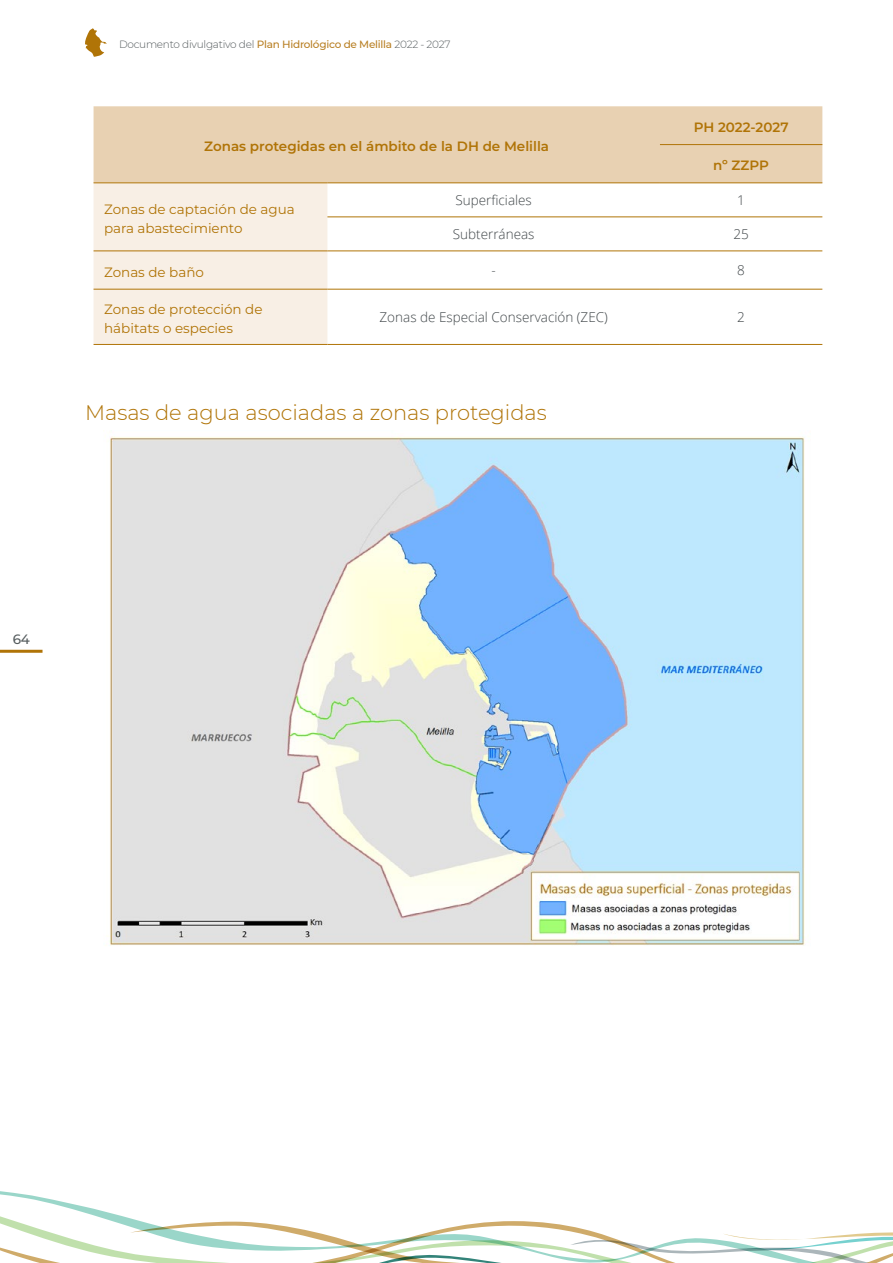
<style>
.page{position:relative;width:893px;height:1263px;background:#fff}
.page>*{position:absolute;margin:0;border:0;box-sizing:border-box;transform-origin:0 0}
.t1{font:300 21px "Montserrat";color:#b07407}
.t2{font:13.5px/18.8px "Montserrat";color:#b07407}
.t3{font:300 13.5px "Open Sans";color:#404649}
.t4{font:600 13.5px "Montserrat";color:#b07407}
.t5{font:500 13.5px "Montserrat";color:#555c5e}
.t6{font:300 10.5px "Montserrat";letter-spacing:-.025em;color:#555c5e}
.s1{font-weight:500;color:#b87f23}
</style>
<div class="page">
<hr style="left:0;top:650px;width:43px;height:3px;background:#b07407">
<svg style="left:0;top:1201px;width:893px;height:62px"></svg>
<svg style="left:85px;top:28px;width:21px;height:29px"></svg>
<div style="left:94px;top:106px;width:728px;height:76px;background:#e8d1b2"></div>
<div style="left:94px;top:183px;width:233px;height:161px;background:#f8efe5"></div>
<hr style="left:660px;top:216px;width:162px;height:1px;background:#b07407">
<hr style="left:327px;top:216px;width:333px;height:1px;background:#b07407">
<hr style="left:327px;top:250px;width:333px;height:1px;background:#b07407">
<hr style="left:660px;top:250px;width:162px;height:1px;background:#b07407">
<hr style="left:94px;top:289px;width:233px;height:1px;background:#b07407">
<hr style="left:660px;top:289px;width:162px;height:1px;background:#b07407">
<hr style="left:94px;top:344px;width:233px;height:1px;background:#b07407">
<hr style="left:327px;top:344px;width:333px;height:1px;background:#b07407">
<hr style="left:660px;top:344px;width:162px;height:1px;background:#b07407">
<hr style="left:660px;top:182px;width:162px;height:1px;background:#b07407">
<hr style="left:94px;top:250px;width:233px;height:1px;background:#b07407">
<hr style="left:327px;top:289px;width:333px;height:1px;background:#b07407">
<hr style="left:660px;top:144px;width:162px;height:1px;background:#b07407">
<hr style="left:94px;top:182px;width:233px;height:1px;background:#b07407">
<hr style="left:327px;top:182px;width:333px;height:1px;background:#b07407">
<img style="left:107px;top:436px;width:698px;height:510px">
<p class="t6" style="left:119px;top:37px;width:333px">Documento divulgativo del <span class="s1">Plan Hidrológico de Melilla</span> 2022 - 2027</p>
<p class="t4" style="left:204px;top:137px;width:346px">Zonas protegidas en el ámbito de la DH de Melilla</p>
<p class="t4" style="left:694px;top:118px;width:96px">PH 2022-2027</p>
<p class="t4" style="left:713px;top:156px;width:57px">nº ZZPP</p>
<p class="t2" style="left:104px;top:200px;width:192px">Zonas de captación de agua para abastecimiento</p>
<p class="t3" style="left:455px;top:191px;width:78px">Superficiales</p>
<p class="t3" style="left:737px;top:191px;width:9px">1</p>
<p class="t3" style="left:453px;top:225px;width:83px">Subterráneas</p>
<p class="t3" style="left:733px;top:225px;width:17px">25</p>
<p class="t2" style="left:104px;top:262px;width:101px">Zonas de baño</p>
<p class="t3" style="left:491px;top:261px;width:6px">-</p>
<p class="t3" style="left:737px;top:261px;width:9px">8</p>
<p class="t2" style="left:104px;top:299px;width:160px">Zonas de protección de hábitats o especies</p>
<p class="t3" style="left:380px;top:308px;width:230px">Zonas de Especial Conservación (ZEC)</p>
<p class="t3" style="left:737px;top:308px;width:9px">2</p>
<h1 class="t1" style="left:85px;top:398px;width:463px">Masas de agua asociadas a zonas protegidas</h1>
<p class="t5" style="left:13px;top:630px;width:19px">64</p>
</div>
